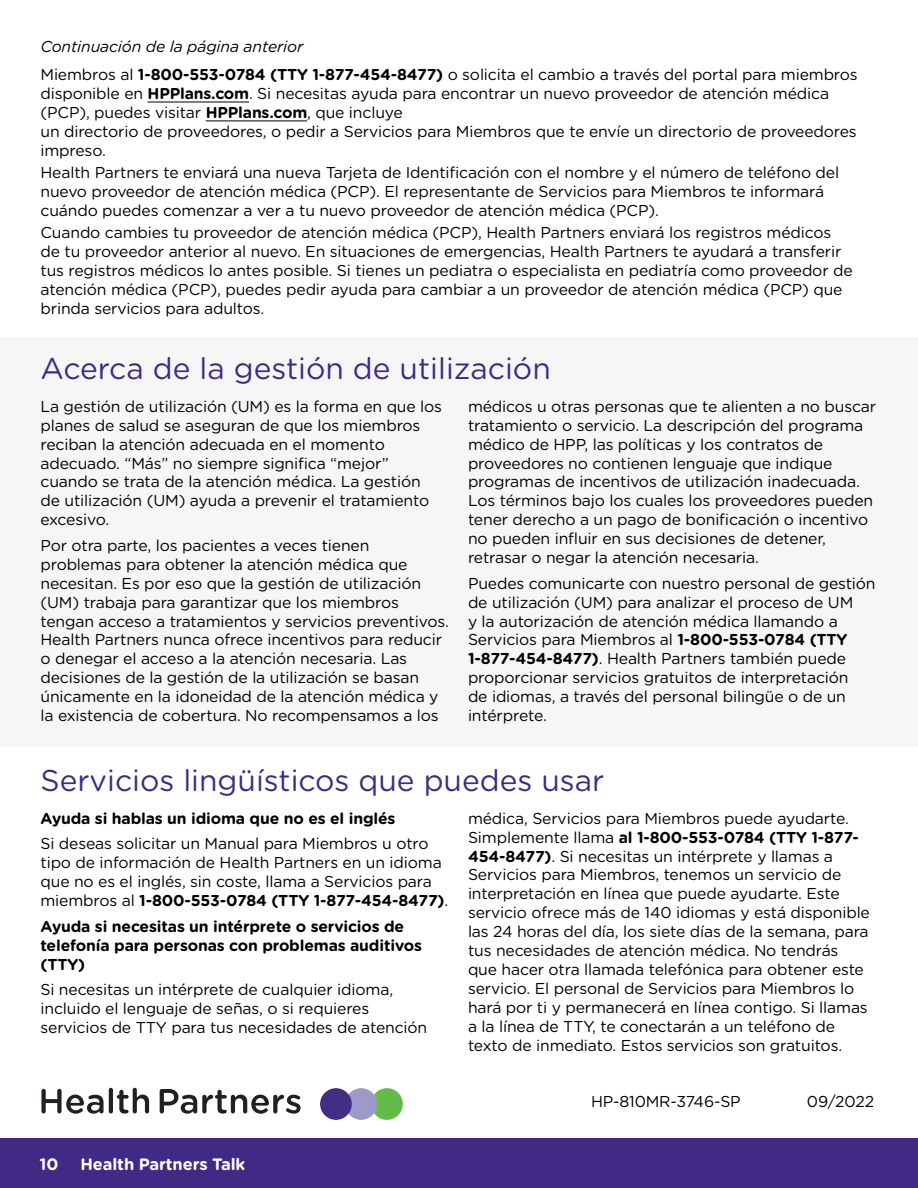
<style>
.page{position:relative;width:918px;height:1188px;background:#fff}
.page>*{position:absolute;margin:0;border:0;box-sizing:border-box;transform-origin:0 0}
.t1{font:30px "Gotham Rounded";color:#412a86}
.t2{font:700 16.5px "Gotham Rounded";letter-spacing:-.01em;color:#fff}
.t3{font:15.75px/18.9px "Gotham Rounded";letter-spacing:-.01em;color:#000}
.t4{font:700 15.75px/18.9px "Gotham Rounded";letter-spacing:-.01em;color:#000}
.t5{font:italic 15.75px "Gotham Rounded";letter-spacing:-.01em;color:#000}
.s1{font-weight:700}
</style>
<div class="page">
<div style="left:0;top:1138px;width:918px;height:50px;background:#412a86"></div>
<div style="left:0;top:338px;width:918px;height:409px;background:#f6f6f6"></div>
<div style="left:371px;top:1088px;width:32px;height:32px;background:#63bc47;border-radius:50%"></div>
<div style="left:345px;top:1088px;width:32px;height:32px;background:#9e99cb;border-radius:50%"></div>
<div style="left:320px;top:1088px;width:32px;height:32px;background:#412f85;border-radius:50%"></div>
<svg style="left:41px;top:1089px;width:63px;height:25px"></svg>
<hr style="left:109px;top:1088px;width:4px;height:25px;background:#231f20;border-radius:2px">
<svg style="left:117px;top:1088px;width:32px;height:26px"></svg>
<svg style="left:160px;top:1089px;width:141px;height:25px"></svg>
<hr style="left:148px;top:102px;width:101px;height:1px;background:#000">
<hr style="left:206px;top:121px;width:101px;height:1px;background:#000">
<p class="t5" style="left:40px;top:36px;width:265px">Continuación de la página anterior</p>
<p class="t3" style="left:40px;top:64px;width:819px">Miembros al <span class="s1">1-800-553-0784 (TTY 1-877-454-8477)</span> o solicita el cambio a través del portal para miembros disponible en <span class="s1">HPPlans.com</span>. Si necesitas ayuda para encontrar un nuevo proveedor de atención médica (PCP), puedes visitar <span class="s1">HPPlans.com</span>, que incluye<br>un directorio de proveedores, o pedir a Servicios para Miembros que te envíe un directorio de proveedores impreso.</p>
<p class="t3" style="left:40px;top:162px;width:800px">Health Partners te enviará una nueva Tarjeta de Identificación con el nombre y el número de teléfono del nuevo proveedor de atención médica (PCP). El representante de Servicios para Miembros te informará cuándo puedes comenzar a ver a tu nuevo proveedor de atención médica (PCP).</p>
<p class="t3" style="left:40px;top:223px;width:814px">Cuando cambies tu proveedor de atención médica (PCP), Health Partners enviará los registros médicos de tu proveedor anterior al nuevo. En situaciones de emergencias, Health Partners te ayudará a transferir tus registros médicos lo antes posible. Si tienes un pediatra o especialista en pediatría como proveedor de atención médica (PCP), puedes pedir ayuda para cambiar a un proveedor de atención médica (PCP) que brinda servicios para adultos.</p>
<h1 class="t1" style="left:40px;top:348px;width:512px">Acerca de la gestión de utilización</h1>
<p class="t3" style="left:40px;top:396px;width:403px">La gestión de utilización (UM) es la forma en que los planes de salud se aseguran de que los miembros reciban la atención adecuada en el momento adecuado. “Más” no siempre significa “mejor” cuando se trata de la atención médica. La gestión de utilización (UM) ayuda a prevenir el tratamiento excesivo.</p>
<p class="t3" style="left:40px;top:535px;width:410px">Por otra parte, los pacientes a veces tienen problemas para obtener la atención médica que necesitan. Es por eso que la gestión de utilización (UM) trabaja para garantizar que los miembros tengan acceso a tratamientos y servicios preventivos.<br>Health Partners nunca ofrece incentivos para reducir o denegar el acceso a la atención necesaria. Las decisiones de la gestión de la utilización se basan únicamente en la idoneidad de la atención médica y la existencia de cobertura. No recompensamos a los</p>
<p class="t3" style="left:468px;top:396px;width:410px">médicos u otras personas que te alienten a no buscar tratamiento o servicio. La descripción del programa médico de HPP, las políticas y los contratos de proveedores no contienen lenguaje que indique programas de incentivos de utilización inadecuada.<br>Los términos bajo los cuales los proveedores pueden tener derecho a un pago de bonificación o incentivo no pueden influir en sus decisiones de detener, retrasar o negar la atención necesaria.</p>
<p class="t3" style="left:468px;top:573px;width:409px">Puedes comunicarte con nuestro personal de gestión de utilización (UM) para analizar el proceso de UM<br>y la autorización de atención médica llamando a Servicios para Miembros al <span class="s1">1-800-553-0784 (TTY 1-877-454-8477)</span>. Health Partners también puede proporcionar servicios gratuitos de interpretación<br>de idiomas, a través del personal bilingüe o de un intérprete.</p>
<h1 class="t1" style="left:40px;top:760px;width:565px">Servicios lingüísticos que puedes usar</h1>
<p class="t4" style="left:40px;top:808px;width:357px">Ayuda si hablas un idioma que no es el inglés</p>
<p class="t3" style="left:40px;top:834px;width:409px">Si deseas solicitar un Manual para Miembros u otro tipo de información de Health Partners en un idioma que no es el inglés, sin coste, llama a Servicios para miembros al <span class="s1">1-800-553-0784 (TTY 1-877-454-8477)</span>.</p>
<p class="t4" style="left:40px;top:916px;width:383px">Ayuda si necesitas un intérprete o servicios de telefonía para personas con problemas auditivos (TTY)</p>
<p class="t3" style="left:40px;top:979px;width:388px">Si necesitas un intérprete de cualquier idioma, incluido el lenguaje de señas, o si requieres servicios de TTY para tus necesidades de atención</p>
<p class="t3" style="left:468px;top:808px;width:403px">médica, Servicios para Miembros puede ayudarte.<br>Simplemente llama <span class="s1">al 1-800-553-0784 (TTY 1-877- 454-8477)</span>. Si necesitas un intérprete y llamas a Servicios para Miembros, tenemos un servicio de interpretación en línea que puede ayudarte. Este servicio ofrece más de 140 idiomas y está disponible las 24 horas del día, los siete días de la semana, para tus necesidades de atención médica. No tendrás que hacer otra llamada telefónica para obtener este servicio. El personal de Servicios para Miembros lo hará por ti y permanecerá en línea contigo. Si llamas a la línea de TTY, te conectarán a un teléfono de texto de inmediato. Estos servicios son gratuitos.</p>
<p class="t2" style="left:40px;top:1152px;width:20px">10</p>
<p class="t2" style="left:81px;top:1152px;width:166px">Health Partners Talk</p>
<p class="t3" style="left:591px;top:1091px;width:151px">HP-810MR-3746-SP</p>
<p class="t3" style="left:807px;top:1091px;width:69px">09/2022</p>
</div>
